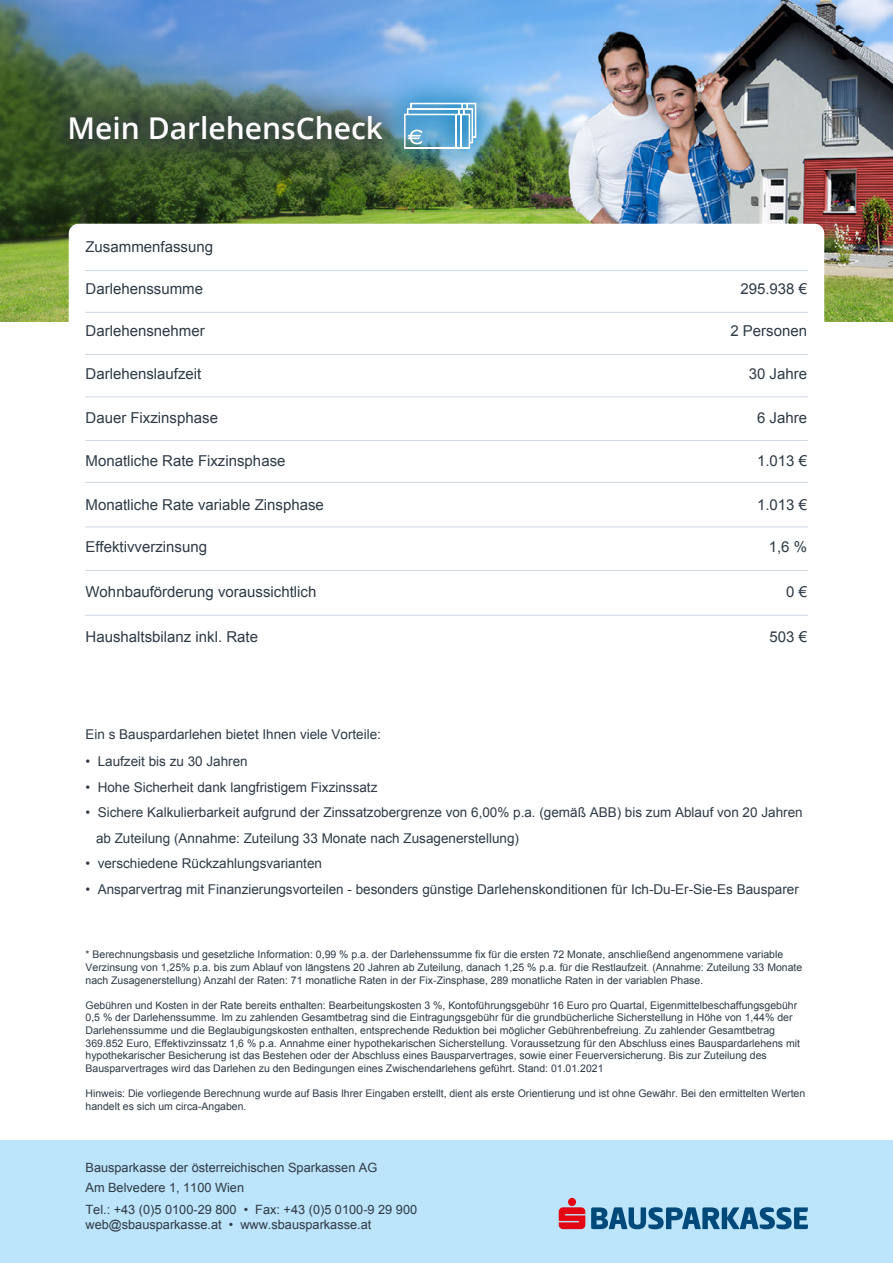
<style>
.page{position:relative;width:893px;height:1263px;background:#fff}
.page>*{position:absolute;margin:0;border:0;box-sizing:border-box;transform-origin:0 0}
.t1{font:600 30px "Open Sans";color:#fff}
.t2{font:15px "Arial";color:#2f3a45}
.t3{font:13.5px/25.5px "Arial";color:#2f3a45}
.t4{font:12.75px/19.5px "Arial";color:#2f3a45}
.t5{font:10.5px/12.6px "Arial";color:#2f3a45}
</style>
<div class="page">
<img style="left:0;top:0;width:893px;height:322px">
<svg style="left:69px;top:224px;width:755px;height:174px"></svg>
<hr style="left:85px;top:312px;width:723px;height:1px;background:#afbcce">
<hr style="left:85px;top:270px;width:723px;height:1px;background:#afbcce">
<hr style="left:85px;top:354px;width:723px;height:1px;background:#afbcce">
<hr style="left:85px;top:396px;width:723px;height:1px;background:#afbcce">
<hr style="left:85px;top:526px;width:723px;height:1px;background:#afbcce">
<hr style="left:85px;top:440px;width:723px;height:1px;background:#afbcce">
<hr style="left:85px;top:482px;width:723px;height:1px;background:#afbcce">
<hr style="left:85px;top:570px;width:723px;height:1px;background:#afbcce">
<hr style="left:85px;top:615px;width:723px;height:1px;background:#afbcce">
<div style="left:0;top:1140px;width:893px;height:123px;background:#bce4fa"></div>
<svg style="left:591px;top:1207px;width:217px;height:22px"></svg>
<svg style="left:559px;top:1198px;width:26px;height:31px"></svg>
<div style="left:369px;top:68px;width:142px;height:116px;background:#0078b4;opacity:.8"></div>
<svg style="left:417px;top:103px;width:59px;height:46px"></svg>
<div style="left:35px;top:82px;width:382px;height:92px;background:#313a45;opacity:.8"></div>
<h1 class="t1" style="left:68px;top:108px;width:317px">Mein DarlehensCheck</h1>
<h2 class="t2" style="left:86px;top:238px;width:129px">Zusammenfassung</h2>
<h2 class="t2" style="left:86px;top:280px;width:119px">Darlehenssumme</h2>
<h2 class="t2" style="left:740px;top:280px;width:68px">295.938 €</h2>
<h2 class="t2" style="left:86px;top:322px;width:121px">Darlehensnehmer</h2>
<h2 class="t2" style="left:730px;top:322px;width:78px">2 Personen</h2>
<h2 class="t2" style="left:86px;top:366px;width:117px">Darlehenslaufzeit</h2>
<h2 class="t2" style="left:749px;top:366px;width:60px">30 Jahre</h2>
<h2 class="t2" style="left:86px;top:409px;width:134px">Dauer Fixzinsphase</h2>
<h2 class="t2" style="left:757px;top:409px;width:52px">6 Jahre</h2>
<h2 class="t2" style="left:86px;top:453px;width:201px">Monatliche Rate Fixzinsphase</h2>
<h2 class="t2" style="left:757px;top:453px;width:52px">1.013 €</h2>
<h2 class="t2" style="left:86px;top:496px;width:240px">Monatliche Rate variable Zinsphase</h2>
<h2 class="t2" style="left:757px;top:496px;width:52px">1.013 €</h2>
<h2 class="t2" style="left:86px;top:538px;width:123px">Effektivverzinsung</h2>
<h2 class="t2" style="left:769px;top:538px;width:40px">1,6 %</h2>
<h2 class="t2" style="left:86px;top:583px;width:232px">Wohnbauförderung voraussichtlich</h2>
<h2 class="t2" style="left:786px;top:583px;width:22px">0 €</h2>
<h2 class="t2" style="left:86px;top:628px;width:174px">Haushaltsbilanz inkl. Rate</h2>
<h2 class="t2" style="left:769px;top:628px;width:39px">503 €</h2>
<p class="t3" style="left:86px;top:722px;width:297px">Ein s Bauspardarlehen bietet Ihnen viele Vorteile:</p>
<p class="t3" style="left:86px;top:749px;width:164px">• Laufzeit bis zu 30 Jahren</p>
<p class="t3" style="left:86px;top:774px;width:293px">• Hohe Sicherheit dank langfristigem Fixzinssatz</p>
<p class="t3" style="left:96px;top:800px;width:708px;text-indent:-10px">• Sichere Kalkulierbarkeit aufgrund der Zinssatzobergrenze von 6,00% p.a. (gemäß ABB) bis zum Ablauf von 20 Jahren ab Zuteilung (Annahme: Zuteilung 33 Monate nach Zusagenerstellung)</p>
<p class="t3" style="left:86px;top:851px;width:238px">• verschiedene Rückzahlungsvarianten</p>
<p class="t3" style="left:86px;top:876px;width:715px">• Ansparvertrag mit Finanzierungsvorteilen - besonders günstige Darlehenskonditionen für Ich-Du-Er-Sie-Es Bausparer</p>
<p class="t5" style="left:86px;top:948px;width:718px">* Berechnungsbasis und gesetzliche Information: 0,99 % p.a. der Darlehenssumme fix für die ersten 72 Monate, anschließend angenommene variable<br>Verzinsung von 1,25% p.a. bis zum Ablauf von längstens 20 Jahren ab Zuteilung, danach 1,25 % p.a. für die Restlaufzeit. (Annahme: Zuteilung 33 Monate nach Zusagenerstellung) Anzahl der Raten: 71 monatliche Raten in der Fix-Zinsphase, 289 monatliche Raten in der variablen Phase.</p>
<p class="t5" style="left:86px;top:999px;width:716px">Gebühren und Kosten in der Rate bereits enthalten: Bearbeitungskosten 3 %, Kontoführungsgebühr 16 Euro pro Quartal, Eigenmittelbeschaffungsgebühr 0,5 % der Darlehenssumme. Im zu zahlenden Gesamtbetrag sind die Eintragungsgebühr für die grundbücherliche Sicherstellung in Höhe von 1,44% der Darlehenssumme und die Beglaubigungskosten enthalten, entsprechende Reduktion bei möglicher Gebührenbefreiung. Zu zahlender Gesamtbetrag 369.852 Euro, Effektivzinssatz 1,6 % p.a. Annahme einer hypothekarischen Sicherstellung. Voraussetzung für den Abschluss eines Bauspardarlehens mit hypothekarischer Besicherung ist das Bestehen oder der Abschluss eines Bausparvertrages, sowie einer Feuerversicherung. Bis zur Zuteilung des Bausparvertrages wird das Darlehen zu den Bedingungen eines Zwischendarlehens geführt. Stand: 01.01.2021</p>
<p class="t5" style="left:86px;top:1087px;width:721px">Hinweis: Die vorliegende Berechnung wurde auf Basis Ihrer Eingaben erstellt, dient als erste Orientierung und ist ohne Gewähr. Bei den ermittelten Werten handelt es sich um circa-Angaben.</p>
<p class="t4" style="left:86px;top:1158px;width:293px">Bausparkasse der österreichischen Sparkassen AG<br>Am Belvedere 1, 1100 Wien</p>
<p class="t4" style="left:86px;top:1202px;width:333px;line-height:15px">Tel.: +43 (0)5 0100-29 800 • Fax: +43 (0)5 0100-9 29 900 web@sbausparkasse.at • www.sbausparkasse.at</p>
</div>
